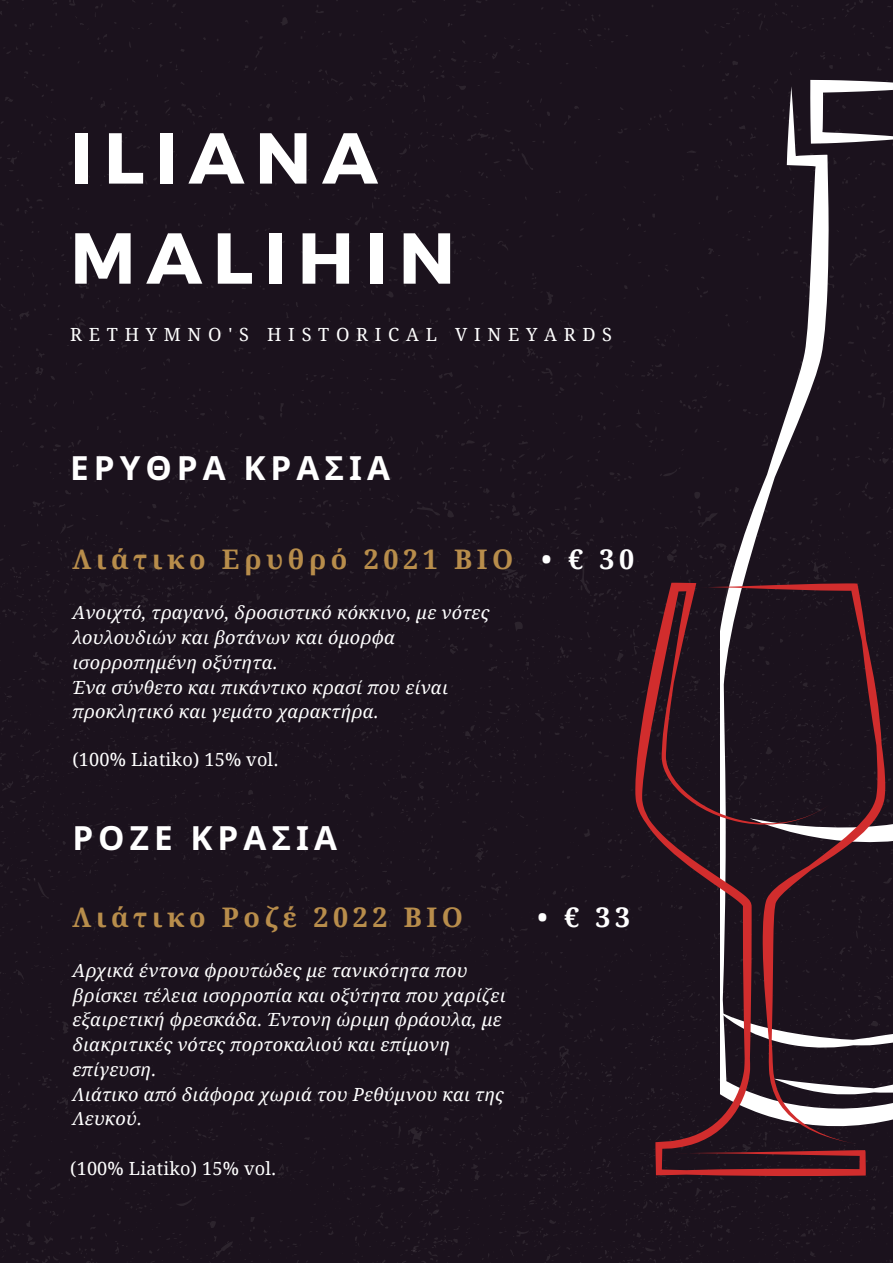
<style>
.page{position:relative;width:893px;height:1264px;background:#fff}
.page>*{position:absolute;margin:0;border:0;box-sizing:border-box;transform-origin:0 0}
.t1{font:700 72px/100.1px "Montserrat";letter-spacing:.15em;color:#fff}
.t2{font:700 33.3px "Noto Sans";letter-spacing:.15em;color:#fff}
.t3{font:700 27px "Droid Serif";letter-spacing:.17em;color:#b88d4b}
.t4{font:700 27px "Droid Serif";color:#fff}
.t5{font:italic 18.15px/24.8px "Droid Serif";letter-spacing:.01em;color:#fff}
.t6{font:18.15px "Droid Serif";letter-spacing:.01em;color:#fff}
.t7{font:18.15px "Droid Serif";letter-spacing:.37em;color:#fff}
.s1{color:#fff}
</style>
<div class="page">
<div style="left:0;top:0;width:892px;height:535px;background:#1b121d"></div>
<div style="left:0;top:535px;width:892px;height:727px;background:#1b121d"></div>
<div style="left:720px;top:86px;width:172px;height:1042px;background:#1b121d"></div>
<svg style="left:749px;top:80px;width:143px;height:767px;background:#352d36"></svg>
<svg style="left:885px;top:1005px;width:7px;height:89px"></svg>
<svg style="left:635px;top:582px;width:231px;height:594px;background:#35161f"></svg>
<svg style="left:699px;top:583px;width:186px;height:561px;background:#3a2630"></svg>
<h1 class="t1" style="left:70px;top:109px;width:386px">ILIANA<br>MALIHIN</h1>
<p class="t7" style="left:70px;top:321px;width:543px">RETHYMNO'S HISTORICAL VINEYARDS</p>
<h2 class="t2" style="left:70px;top:444px;width:321px">ΕΡΥΘΡΑ ΚΡΑΣΙΑ</h2>
<h3 class="t3" style="left:72px;top:540px;width:563px">Λιάτικο Ερυθρό 2021 BIO <span class="s1">• € 30</span></h3>
<p class="t5" style="left:72px;top:600px;width:418px">Ανοιχτό, τραγανό, δροσιστικό κόκκινο, με νότες λουλουδιών και βοτάνων και όμορφα ισορροπημένη οξύτητα.<br>Ένα σύνθετο και πικάντικο κρασί που είναι προκλητικό και γεμάτο χαρακτήρα.</p>
<p class="t6" style="left:72px;top:747px;width:208px">(100% Liatiko) 15% vol.</p>
<h2 class="t2" style="left:72px;top:814px;width:266px">ΡΟΖΕ ΚΡΑΣΙΑ</h2>
<h3 class="t3" style="left:72px;top:898px;width:392px">Λιάτικο Ροζέ 2022 BIO</h3>
<h3 class="t4" style="left:537px;top:898px;width:94px">•€33</h3>
<p class="t5" style="left:72px;top:957px;width:435px">Αρχικά έντονα φρουτώδες με τανικότητα που βρίσκει τέλεια ισορροπία και οξύτητα που χαρίζει εξαιρετική φρεσκάδα. Έντονη ώριμη φράουλα, με διακριτικές νότες πορτοκαλιού και επίμονη επίγευση.<br>Λιάτικο από διάφορα χωριά του Ρεθύμνου και της Λευκού.</p>
<p class="t6" style="left:70px;top:1155px;width:208px">(100% Liatiko) 15% vol.</p>
</div>
